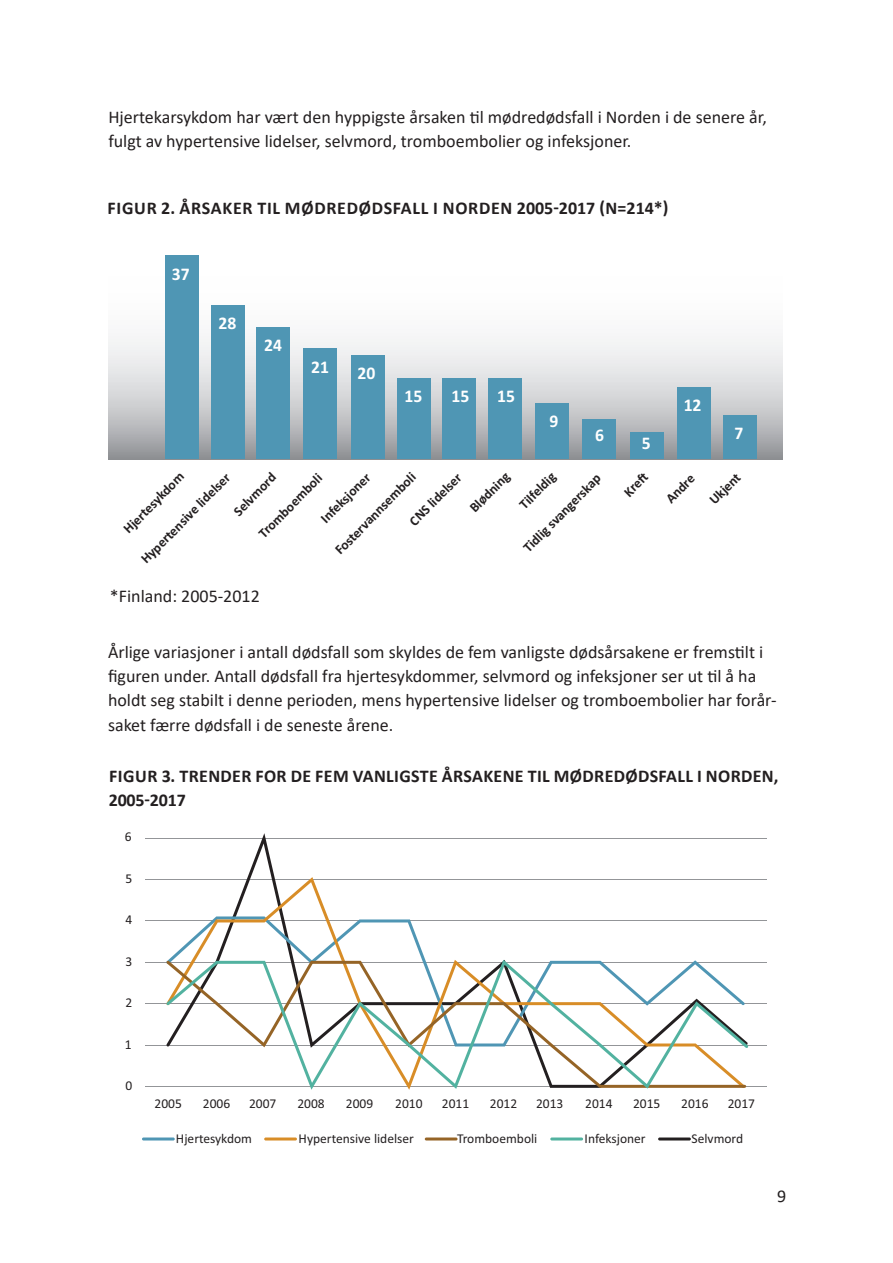
<style>
.page{position:relative;width:893px;height:1263px;background:#fff}
.page>*{position:absolute;margin:0;border:0;box-sizing:border-box;transform-origin:0 0}
.t1{font:18px/24px "Calibri";color:#231f20}
.Figurtekst{font:700 18px/24px "Calibri";letter-spacing:.02em;color:#231f20}
.Figurtekst-2{font:700 18px "Calibri";letter-spacing:.04em;color:#231f20}
.t2{font:700 17.85px "Calibri";color:#fff}
.t3{font:700 13.8px "Calibri";color:#231f20}
.t4{font:13.5px "Calibri";color:#231f20}
</style>
<div class="page">
<hr style="left:145px;top:838px;width:621px;height:1px;background:#939598">
<hr style="left:145px;top:879px;width:622px;height:1px;background:#939598">
<hr style="left:145px;top:921px;width:622px;height:1px;background:#939598">
<hr style="left:145px;top:962px;width:621px;height:1px;background:#939598">
<hr style="left:145px;top:1003px;width:621px;height:1px;background:#939598">
<hr style="left:145px;top:1045px;width:621px;height:1px;background:#939598">
<hr style="left:145px;top:1086px;width:621px;height:1px;background:#939598">
<hr style="left:658px;top:1137px;width:33px;height:3px;background:#231f20;border-radius:2px">
<hr style="left:142px;top:1137px;width:33px;height:3px;background:#4f96b4;border-radius:2px">
<hr style="left:264px;top:1137px;width:33px;height:3px;background:#d88d27;border-radius:2px">
<svg style="left:166px;top:877px;width:579px;height:83px"></svg>
<hr style="left:425px;top:1137px;width:33px;height:3px;background:#956426;border-radius:2px">
<hr style="left:550px;top:1137px;width:33px;height:3px;background:#52b2a0;border-radius:2px">
<svg style="left:166px;top:960px;width:582px;height:130px"></svg>
<svg style="left:108px;top:255px;width:674px;height:204px"></svg>
<div style="left:165px;top:255px;width:33px;height:204px;background:#4f96b4"></div>
<div style="left:211px;top:306px;width:34px;height:153px;background:#4f96b4"></div>
<div style="left:257px;top:327px;width:33px;height:132px;background:#4f96b4"></div>
<div style="left:303px;top:348px;width:33px;height:111px;background:#4f96b4"></div>
<div style="left:351px;top:355px;width:33px;height:104px;background:#4f96b4"></div>
<div style="left:397px;top:378px;width:33px;height:81px;background:#4f96b4"></div>
<div style="left:443px;top:378px;width:33px;height:81px;background:#4f96b4"></div>
<div style="left:489px;top:378px;width:33px;height:81px;background:#4f96b4"></div>
<div style="left:536px;top:404px;width:33px;height:55px;background:#4f96b4"></div>
<div style="left:582px;top:419px;width:34px;height:40px;background:#4f96b4"></div>
<div style="left:630px;top:433px;width:33px;height:26px;background:#4f96b4"></div>
<div style="left:677px;top:387px;width:34px;height:72px;background:#4f96b4"></div>
<div style="left:723px;top:415px;width:33px;height:44px;background:#4f96b4"></div>
<p class="t1" style="left:108px;top:105px;width:660px">Hjertekarsykdom har vært den hyppigste årsaken til mødredødsfall i Norden i de senere år, fulgt av hypertensive lidelser, selvmord, tromboembolier og infeksjoner.</p>
<p class="Figurtekst-2" style="left:108px;top:195px;width:562px">FIGUR 2. ÅRSAKER TIL MØDREDØDSFALL I NORDEN 2005-2017 (N=214*)</p>
<p class="t2" style="left:172px;top:262px;width:19px">37</p>
<p class="t2" style="left:218px;top:311px;width:19px">28</p>
<p class="t2" style="left:264px;top:332px;width:19px">24</p>
<p class="t2" style="left:311px;top:355px;width:19px">21</p>
<p class="t2" style="left:357px;top:360px;width:19px">20</p>
<p class="t2" style="left:404px;top:383px;width:19px">15</p>
<p class="t2" style="left:451px;top:383px;width:19px">15</p>
<p class="t2" style="left:497px;top:383px;width:19px">15</p>
<p class="t2" style="left:549px;top:408px;width:10px">9</p>
<p class="t2" style="left:595px;top:423px;width:10px">6</p>
<p class="t2" style="left:642px;top:430px;width:10px">5</p>
<p class="t2" style="left:684px;top:392px;width:19px">12</p>
<p class="t2" style="left:735px;top:421px;width:10px">7</p>
<p class="t3" style="left:330px;top:545px;width:110px;rotate:-45deg">Fostervannsemboli</p>
<p class="t3" style="left:136px;top:554px;width:122px;rotate:-45deg">Hypertensive lidelser</p>
<p class="t3" style="left:229px;top:506px;width:56px;rotate:-45deg">Selvmord</p>
<p class="t3" style="left:518px;top:543px;width:106px;rotate:-45deg">Tidlig svangerskap</p>
<p class="t3" style="left:661px;top:494px;width:36px;rotate:-45deg">Andre</p>
<p class="t3" style="left:705px;top:495px;width:40px;rotate:-45deg">Ukjent</p>
<p class="t3" style="left:405px;top:516px;width:69px;rotate:-45deg">CNS lidelser</p>
<p class="t3" style="left:465px;top:503px;width:52px;rotate:-45deg">Blødning</p>
<p class="t3" style="left:515px;top:500px;width:47px;rotate:-45deg">Tilfeldig</p>
<p class="t3" style="left:254px;top:528px;width:86px;rotate:-45deg">Tromboemboli</p>
<p class="t3" style="left:119px;top:524px;width:81px;rotate:-45deg">Hjertesykdom</p>
<p class="t3" style="left:316px;top:514px;width:66px;rotate:-45deg">Infeksjoner</p>
<p class="t1" style="left:110px;top:583px;width:151px">*Finland: 2005-2012</p>
<p class="t1" style="left:108px;top:640px;width:670px">Årlige variasjoner i antall dødsfall som skyldes de fem vanligste dødsårsakene er fremstilt i figuren under. Antall dødsfall fra hjertesykdommer, selvmord og infeksjoner ser ut til å ha holdt seg stabilt i denne perioden, mens hypertensive lidelser og tromboembolier har forår&shy;saket færre dødsfall i de seneste årene.</p>
<p class="Figurtekst" style="left:109px;top:764px;width:671px">FIGUR 3. TRENDER FOR DE FEM VANLIGSTE ÅRSAKENE TIL MØDREDØDSFALL I NORDEN,<br>2005-2017</p>
<p class="t4" style="left:125px;top:827px;width:8px">6</p>
<p class="t4" style="left:126px;top:869px;width:8px">5</p>
<p class="t4" style="left:126px;top:910px;width:8px">4</p>
<p class="t4" style="left:126px;top:952px;width:8px">3</p>
<p class="t4" style="left:126px;top:993px;width:8px">2</p>
<p class="t4" style="left:125px;top:1035px;width:8px">1</p>
<p class="t4" style="left:126px;top:1076px;width:8px">0</p>
<p class="t4" style="left:155px;top:1094px;width:29px">2005</p>
<p class="t4" style="left:203px;top:1094px;width:29px">2006</p>
<p class="t4" style="left:249px;top:1094px;width:29px">2007</p>
<p class="t4" style="left:297px;top:1094px;width:29px">2008</p>
<p class="t4" style="left:346px;top:1094px;width:29px">2009</p>
<p class="t4" style="left:395px;top:1094px;width:29px">2010</p>
<p class="t4" style="left:442px;top:1094px;width:29px">2011</p>
<p class="t4" style="left:490px;top:1094px;width:29px">2012</p>
<p class="t4" style="left:536px;top:1094px;width:29px">2013</p>
<p class="t4" style="left:585px;top:1094px;width:29px">2014</p>
<p class="t4" style="left:633px;top:1094px;width:29px">2015</p>
<p class="t4" style="left:681px;top:1094px;width:29px">2016</p>
<p class="t4" style="left:728px;top:1094px;width:29px">2017</p>
<p class="t4" style="left:176px;top:1129px;width:78px">Hjertesykdom</p>
<p class="t4" style="left:299px;top:1129px;width:117px">Hypertensive lidelser</p>
<p class="t4" style="left:457px;top:1129px;width:82px">Tromboemboli</p>
<p class="t4" style="left:585px;top:1129px;width:62px">Infeksjoner</p>
<p class="t4" style="left:691px;top:1129px;width:53px">Selvmord</p>
<p class="t1" style="left:777px;top:1183px;width:11px">9</p>
</div>
